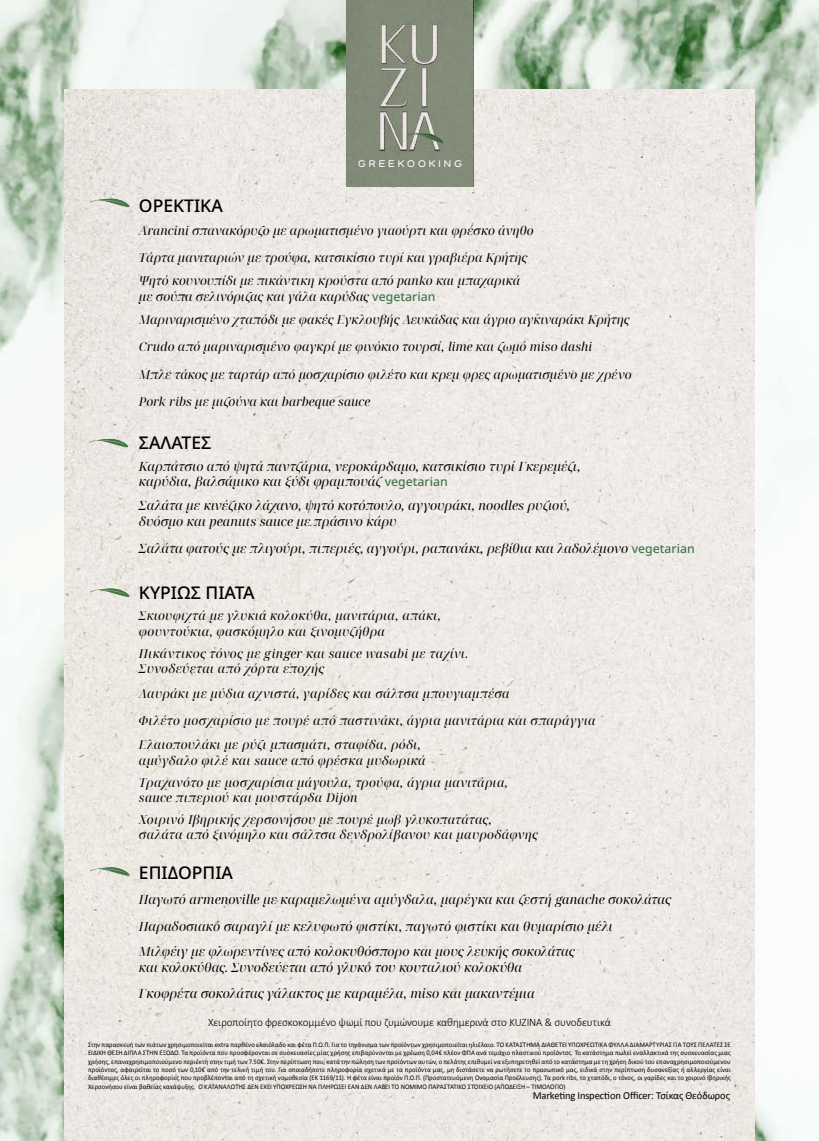
<style>
.page{position:relative;width:819px;height:1141px;background:#fff}
.page>*{position:absolute;margin:0;border:0;box-sizing:border-box;transform-origin:0 0}
.t1{font:500 17.5px "Noto Sans";color:#000}
.t2{font:italic 12.69px/15.8px "Noto Serif Display";color:#000}
.t3{font:italic 12.25px/23.1px "Noto Serif Display";letter-spacing:.01em;color:#000}
.t4{font:300 11.38px "Calibri";letter-spacing:-.01em;color:#000}
.t5{font:10.67px "Calibri";letter-spacing:-.015em;color:#000}
.t6{font:600 10.06px "Como";letter-spacing:.305em;color:#fff}
.t7{font:7px/8.3px "Calibri";letter-spacing:-.005em;color:#000;text-align:justify;scale:.96 1}
.s1{font-family:"Noto Sans";font-weight:500;font-style:normal;color:#43764b}
.s2{font-family:"Noto Sans";font-weight:500;font-style:normal;font-size:12.25px;color:#43764b}
</style>
<div class="page">
<img style="left:0;top:0;width:819px;height:1141px">
<img style="left:64px;top:89px;width:690px;height:1052px">
<img style="left:346px;top:0;width:126px;height:186px">
<svg style="left:90px;top:198px;width:40px;height:10px"></svg>
<svg style="left:90px;top:588px;width:40px;height:10px"></svg>
<svg style="left:90px;top:867px;width:40px;height:9px"></svg>
<svg style="left:89px;top:438px;width:40px;height:10px"></svg>
<h3 class="t6" style="left:358px;top:157px;width:105px">GREEKOOKING</h3>
<h1 class="t1" style="left:139px;top:193px;width:85px">ΟΡΕΚΤΙΚΆ</h1>
<h3 class="t3" style="left:139px;top:220px;width:396px">Arancini σπανακόρυζο με αρωματισμένο γιαούρτι και φρέσκο άνηθο</h3>
<h3 class="t3" style="left:139px;top:247px;width:390px">Τάρτα μανιταριών με τρούφα, κατσικίσιο τυρί και γραβιέρα Κρήτης<br>Ψητό κουνουπίδι με πικάντικη κρούστα από panko και μπαχαρικά</h3>
<h3 class="t3" style="left:139px;top:286px;width:492px">με σούπα σελινόριζας και γάλα καρύδας <span class="s1">vegetarian<br></span>Μαριναρισμένο χταπόδι με φακές Εγκλουβής Λευκάδας και άγριο αγκιναράκι Κρήτης</h3>
<h3 class="t3" style="left:139px;top:336px;width:455px">Crudo από μαριναρισμένο φαγκρί με φινόκιο τουρσί, lime και ζωμό miso dashi</h3>
<h3 class="t3" style="left:139px;top:363px;width:494px">Μπλε τάκος με ταρτάρ από μοσχαρίσιο φιλέτο και κρεμ φρες αρωματισμένο με χρένο</h3>
<h3 class="t3" style="left:139px;top:391px;width:233px">Pork ribs με μιζούνα και barbeque sauce</h3>
<h1 class="t1" style="left:139px;top:430px;width:74px">ΣΑΛΑΤΕΣ</h1>
<h2 class="t2" style="left:139px;top:459px;width:443px">Καρπάτσιο από ψητά παντζάρια, νεροκάρδαμο, κατσικίσιο τυρί Γκερεμέζι, καρύδια, βαλσάμικο και ξύδι φραμπουάζ <span class="s2">vegetarian</span></h2>
<h2 class="t2" style="left:139px;top:499px;width:432px">Σαλάτα με κινέζικο λάχανο, ψητό κοτόπουλο, αγγουράκι, noodles ρυζιού, δυόσμο και peanuts sauce με πράσινο κάρυ</h2>
<h2 class="t2" style="left:139px;top:541px;width:557px">Σαλάτα φατούς με πλιγούρι, πιπεριές, αγγούρι, ραπανάκι, ρεβίθια και λαδολέμονο <span class="s2">vegetarian</span></h2>
<h1 class="t1" style="left:139px;top:581px;width:117px">KΥΡΙΩΣ ΠΙΑΤΑ</h1>
<h3 class="t3" style="left:139px;top:609px;width:303px;line-height:15.8px">Σκιουφιχτά με γλυκιά κολοκύθα, μανιτάρια, απάκι, φουντούκια, φασκόμηλο και ξινομυζήθρα</h3>
<h3 class="t3" style="left:139px;top:646px;width:331px;line-height:15.8px">Πικάντικος τόνος με ginger και sauce wasabi με ταχίνι.<br>Συνοδεύεται από χόρτα εποχής</h3>
<h3 class="t3" style="left:139px;top:682px;width:372px">Λαυράκι με μύδια αχνιστά, γαρίδες και σάλτσα μπουγιαμπέσα</h3>
<h3 class="t3" style="left:139px;top:709px;width:458px;line-height:24.3px">Φιλέτο μοσχαρίσιο με πουρέ από παστινάκι, άγρια μανιτάρια και σπαράγγια<br>Ελαιοπουλάκι με ρύζι μπασμάτι, σταφίδα, ρόδι,</h3>
<h3 class="t3" style="left:139px;top:751px;width:370px;line-height:21.4px">αμύγδαλο φιλέ και sauce από φρέσκα μυδωρικά<br>Τραχανότο με μοσχαρίσια μάγουλα, τρούφα, άγρια μανιτάρια,</h3>
<h3 class="t3" style="left:139px;top:788px;width:354px;line-height:21.4px">sauce πιπεριού και μουστάρδα Dijon<br>Χοιρινό Ιβηρικής χερσονήσου με πουρέ μωβ γλυκοπατάτας,</h3>
<h3 class="t3" style="left:139px;top:824px;width:400px">σαλάτα από ξινόμηλο και σάλτσα δενδρολίβανου και μαυροδάφνης</h3>
<h1 class="t1" style="left:139px;top:861px;width:95px">ΕΠΙΔΟΡΠΙΑ</h1>
<h2 class="t2" style="left:139px;top:886px;width:533px;line-height:27.3px">Παγωτό armenoville με καραμελωμένα αμύγδαλα, μαρέγκα και ζεστή ganache σοκολάτας<br>Παραδοσιακό σαραγλί με κελυφωτό φιστίκι, παγωτό φιστίκι και θυμαρίσιο μέλι</h2>
<h2 class="t2" style="left:139px;top:945px;width:437px">Μιλφέιγ με φλωρεντίνες από κολοκυθόσπορο και μους λευκής σοκολάτας και κολοκύθας. Συνοδεύεται από γλυκό του κουταλιού κολοκύθα</h2>
<h2 class="t2" style="left:139px;top:986px;width:397px">Γκοφρέτα σοκολάτας γάλακτος με καραμέλα, miso και μακαντέμια</h2>
<h3 class="t4" style="left:208px;top:1015px;width:404px">Χειροποίητο φρεσκοκομμένο ψωμί που ζυμώνουμε καθημερινά στo ΚUZINA &amp; συνοδευτικά</h3>
<p class="t7" style="left:88px;top:1040px;width:671px">Στην παρασκευή των πιάτων χρησιμοποιείται extra παρθένο ελαιόλαδο και φέτα Π.Ο.Π. Για το τηγάνισμα των προϊόντων χρησιμοποιείται ηλιέλαιο. ΤΟ ΚΑΤΑΣΤΗΜΑ ΔΙΑΘΕΤΕΙ ΥΠΟΧΡΕΩΤΙΚΑ ΦΥΛΛΑ ΔΙΑΜΑΡΤΥΡΙΑΣ ΓΙΑ ΤΟΥΣ ΠΕΛΑΤΕΣ ΣΕ ΕΙΔΙΚΗ ΘΕΣΗ ΔΙΠΛΑ ΣΤΗΝ ΕΞΟΔΟ. Τα προϊόντα που προσφέρονται σε συσκευασίες μίας χρήσης επιβαρύνονται με χρέωση 0,04€ πλέον ΦΠΑ ανά τεμάχιο πλαστικού προϊόντος. Το κατάστημα πωλεί εναλλακτικά της συσκευασίας μιας χρήσης, επαναχρησιμοποιούμενο περιέκτη στην τιμή των 7.50€. Στην περίπτωση που, κατά την πώληση των προϊόντων αυτών, ο πελάτης επιθυμεί να εξυπηρετηθεί από το κατάστημα με τη χρήση δικού του επαναχρησιμοποιούμενου προϊόντος, αφαιρείται το ποσό των 0,10€ από την τελική τιμή του. Για οποιαδήποτε πληροφορία σχετικά με τα προϊόντα μας, μη διστάσετε να ρωτήσετε το προσωπικό μας, ειδικά στην περίπτωση δυσανεξίας ή αλλεργίας είναι διαθέσιμες όλες οι πληροφορίες που προβλέπονται από τη σχετική νομοθεσία (ΕΚ 1169/11). Η φέτα είναι προϊόν Π.Ο.Π. (Προστατευόμενη Ονομασία Προέλευσης). Τα pork ribs, το χταπόδι, ο τόνος, οι γαρίδες και το χοιρινό Ιβηρικής Χερσονήσου είναι βαθείας κατάψυξης. Ο ΚΑΤΑΝΑΛΩΤΗΣ ΔΕΝ ΕΧΕΙ ΥΠΟΧΡΕΩΣΗ ΝΑ ΠΛΗΡΩΣΕΙ ΕΑΝ ΔΕΝ ΛΑΒΕΙ ΤΟ ΝΟΜΙΜΟ ΠΑΡΑΣΤΑΤΙΚΟ ΣΤΟΙΧΕΙΟ (ΑΠΟΔΕΙΞΗ – ΤΙΜΟΛΟΓΙΟ)</p>
<h3 class="t5" style="left:533px;top:1088px;width:198px">Marketing Inspection Officer: Τσίκας Θεόδωρος</h3>
</div>
